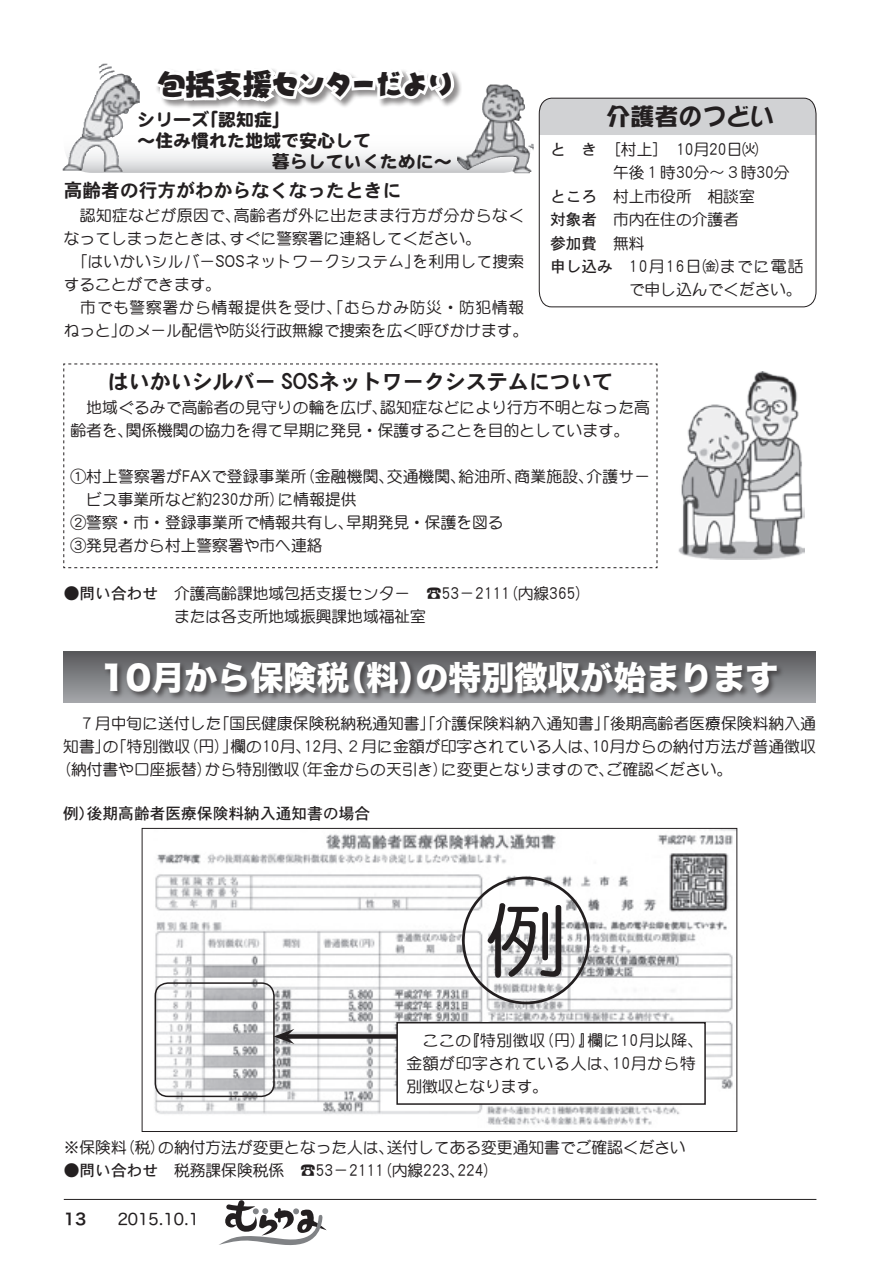
<style>
.page{position:relative;width:893px;height:1263px;background:#fff}
.page>*{position:absolute;margin:0;border:0;box-sizing:border-box;transform-origin:0 0}
.本文ヨコ組{font:81px "DF Maru Gothic Std W5";color:#231f20}
.見出し_Gw7_16pt{font:33px "Hira Kaku Std W8";color:#fff}
.本文ヨコ組-2{font:30px "DC Ai Std W5";letter-spacing:-.115em;color:#231f20}
.本文ヨコ組-3{font:24px "DFPOP1 Std W12";color:#231f20}
.見出し_Gw5_12pt_1行{font:21px "DFHS Gothic Std W7";color:#231f20}
.見出し_Gw5_12pt_1行-2{font:18.75px "DFHS Gothic Std W7";color:#231f20}
.本文ヨコ組-4{font:18px "DF Maru Gothic Std W9";color:#231f20}
.本文ヨコ組-5{font:15.75px/23.1px "DF Maru Gothic Std W5";color:#231f20}
.本文ヨコ組_先頭4字G{font:15.75px/23.4px "DF Maru Gothic Std W5";color:#231f20;text-align:right}
.本文ヨコ組-6{font:15.75px/23px "DF Maru Gothic Std W5";letter-spacing:.025em;color:#231f20}
.本文ヨコ組-7{font:15.75px/23px "DF Maru Gothic Std W5";letter-spacing:.04em;color:#231f20}
.本文ヨコ組-8{font:15.75px "DFHS Gothic Std W5";color:#231f20}
.t1{font:15.75px "Hira Maru Pro W4";color:#231f20}
.本文ヨコ組_先頭4字G-2{font:15.75px "DFHS Gothic Std W5";color:#231f20}
.s1{font-family:"DFHS Gothic Std W5"}
.s2{font-size:18.15px}
.s3{font-family:"DF Maru Gothic Std W5"}
.s4{font-size:24.15px}
.s5{font-family:"Hira Kaku Pro W6"}
</style>
<div class="page">
<svg style="left:219px;top:1200px;width:108px;height:46px"></svg>
<hr style="left:64px;top:1199px;width:752px;height:1px;background:#231f20">
<svg style="left:63px;top:363px;width:595px;height:205px"></svg>
<svg style="left:64px;top:112px;width:467px;height:61px"></svg>
<svg style="left:150px;top:69px;width:309px;height:104px"></svg>
<svg style="left:538px;top:97px;width:279px;height:211px"></svg>
<img style="left:63px;top:64px;width:54px;height:107px">
<img style="left:457px;top:85px;width:75px;height:88px">
<div style="left:63px;top:652px;width:753px;height:51px;background:linear-gradient(to bottom,#59595c,#a6a8ab)"></div>
<div style="left:103px;top:660px;width:681px;height:40px;background:#231f20;opacity:.6"></div>
<img style="left:154px;top:830px;width:581px;height:295px">
<div style="left:155px;top:982px;width:120px;height:115px;border:2px solid #231f20;border-radius:13px"></div>
<div style="left:462px;top:876px;width:128px;height:128px;border:3px solid #231f20;border-radius:50%"></div>
<div style="left:286px;top:1034px;width:118px;height:5px;background:#231f20"></div>
<svg style="left:274px;top:1029px;width:20px;height:15px"></svg>
<div style="left:397px;top:1023px;width:308px;height:81px;background:#fff"></div>
<div style="left:396px;top:1022px;width:310px;height:83px;border:2px solid #231f20"></div>
<img style="left:678px;top:372px;width:127px;height:187px">
<p class="本文ヨコ組-2" style="left:156px;top:68px;width:301px">包括支援センターだより</p>
<p class="本文ヨコ組-3" style="left:606px;top:104px;width:169px">介護者のつどい</p>
<p class="本文ヨコ組-4" style="left:137px;top:110px;width:154px">シリーズ「認知症」</p>
<p class="本文ヨコ組-4" style="left:137px;top:131px;width:235px">～住み慣れた地域で安心して</p>
<p class="本文ヨコ組-4" style="left:272px;top:152px;width:181px">暮らしていくために～</p>
<p class="本文ヨコ組_先頭4字G" style="left:550px;top:137px;width:210px"><span class="s1">と き</span>［村上］ <span class="s2">10</span>月<span class="s2">20</span>日㈫</p>
<p class="本文ヨコ組_先頭4字G" style="left:613px;top:161px;width:178px">午後１時<span class="s2">30</span>分～３時<span class="s2">30</span>分</p>
<p class="本文ヨコ組_先頭4字G" style="left:550px;top:184px;width:206px"><span class="s1">ところ</span> 村上市役所 相談室</p>
<p class="本文ヨコ組_先頭4字G" style="left:550px;top:208px;width:190px"><span class="s1">対象者</span> 市内在住の介護者</p>
<p class="本文ヨコ組_先頭4字G-2" style="left:550px;top:234px;width:96px">参加費 <span class="s3">無料</span></p>
<p class="本文ヨコ組_先頭4字G" style="left:550px;top:254px;width:255px"><span class="s1">申し込み</span> <span class="s2">10</span>月<span class="s2">16</span>日㈮までに電話で申し込んでください。</p>
<p class="見出し_Gw5_12pt_1行-2" style="left:64px;top:180px;width:339px">高齢者の行方がわからなくなったときに</p>
<p class="本文ヨコ組-6" style="left:64px;top:204px;width:462px;text-indent:16px">認知症などが原因で、高齢者が外に出たまま行方が分からなくなってしまったときは、すぐに警察署に連絡してください。</p>
<p class="本文ヨコ組-5" style="left:64px;top:250px;width:462px;text-indent:8px">「はいかいシルバー<span class="s2">SOS</span>ネットワークシステム」を利用して捜索することができます。</p>
<p class="本文ヨコ組-5" style="left:64px;top:296px;width:466px;text-align:right">市でも警察署から情報提供を受け、「むらかみ防災・防犯情報<br>ねっと」のメール配信や防災行政無線で捜索を広く呼びかけます。</p>
<p class="見出し_Gw5_12pt_1行" style="left:108px;top:370px;width:507px">はいかいシルバー <span class="s4">SOS</span>ネットワークシステムについて</p>
<p class="本文ヨコ組-5" style="left:71px;top:395px;width:581px;text-indent:16px">地域ぐるみで高齢者の見守りの輪を広げ、認知症などにより行方不明となった高齢者を、関係機関の協力を得て早期に発見・保護することを目的としています。</p>
<p class="本文ヨコ組-5" style="left:86px;top:464px;width:565px;text-indent:-16px">①村上警察署が<span class="s2">FAX</span>で登録事業所（金融機関、交通機関、給油所、商業施設、介護サービス事業所など約<span class="s2">230</span>か所）に情報提供</p>
<p class="本文ヨコ組-5" style="left:71px;top:510px;width:435px">②警察・市・登録事業所で情報共有し、早期発見・保護を図る</p>
<p class="本文ヨコ組-5" style="left:71px;top:533px;width:254px">③発見者から村上警察署や市へ連絡</p>
<p class="本文ヨコ組-5" style="left:64px;top:582px;width:529px"><span class="s1">●問い合わせ</span> 介護高齢課地域包括支援センター ☎<span class="s2">53</span>－<span class="s2">2111</span>（内線<span class="s2">365</span>）</p>
<p class="本文ヨコ組-5" style="left:174px;top:605px;width:254px">または各支所地域振興課地域福祉室</p>
<p class="見出し_Gw7_16pt" style="left:100px;top:659px;width:680px">10月から保険税（料）の特別徴収が始まります</p>
<p class="本文ヨコ組-5" style="left:79px;top:711px;width:738px">７月中旬に送付した「国民健康保険税納税通知書」「介護保険料納入通知書」「後期高齢者医療保険料納入通</p>
<p class="本文ヨコ組-5" style="left:63px;top:734px;width:754px">知書」の「特別徴収（円）」欄の<span class="s2">10</span>月、<span class="s2">12</span>月、２月に金額が印字されている人は、<span class="s2">10</span>月からの納付方法が普通徴収</p>
<p class="本文ヨコ組-5" style="left:55px;top:757px;width:679px">（納付書や口座振替）から特別徴収（年金からの天引き）に変更となりますので、ご確認ください。</p>
<p class="本文ヨコ組-8" style="left:63px;top:805px;width:309px">例）後期高齢者医療保険料納入通知書の場合</p>
<p class="本文ヨコ組" style="left:485px;top:897px;width:82px">例</p>
<p class="本文ヨコ組-7" style="left:406px;top:1029px;width:299px;text-indent:16px">ここの『特別徴収（円）』欄に<span class="s2">10</span>月以降、金額が印字されている人は、<span class="s2">10</span>月から特別徴収となります。</p>
<p class="本文ヨコ組-5" style="left:64px;top:1135px;width:624px">※保険料（税）の納付方法が変更となった人は、送付してある変更通知書でご確認ください</p>
<p class="本文ヨコ組-5" style="left:64px;top:1158px;width:437px"><span class="s1">●問い合わせ</span> 税務課保険税係 ☎<span class="s2">53</span>－<span class="s2">2111</span>（内線<span class="s2">223</span>、<span class="s2">224</span>）</p>
<p class="t1" style="left:64px;top:1205px;width:137px"><span class="s5">13</span>　　2015.10.1</p>
</div>
